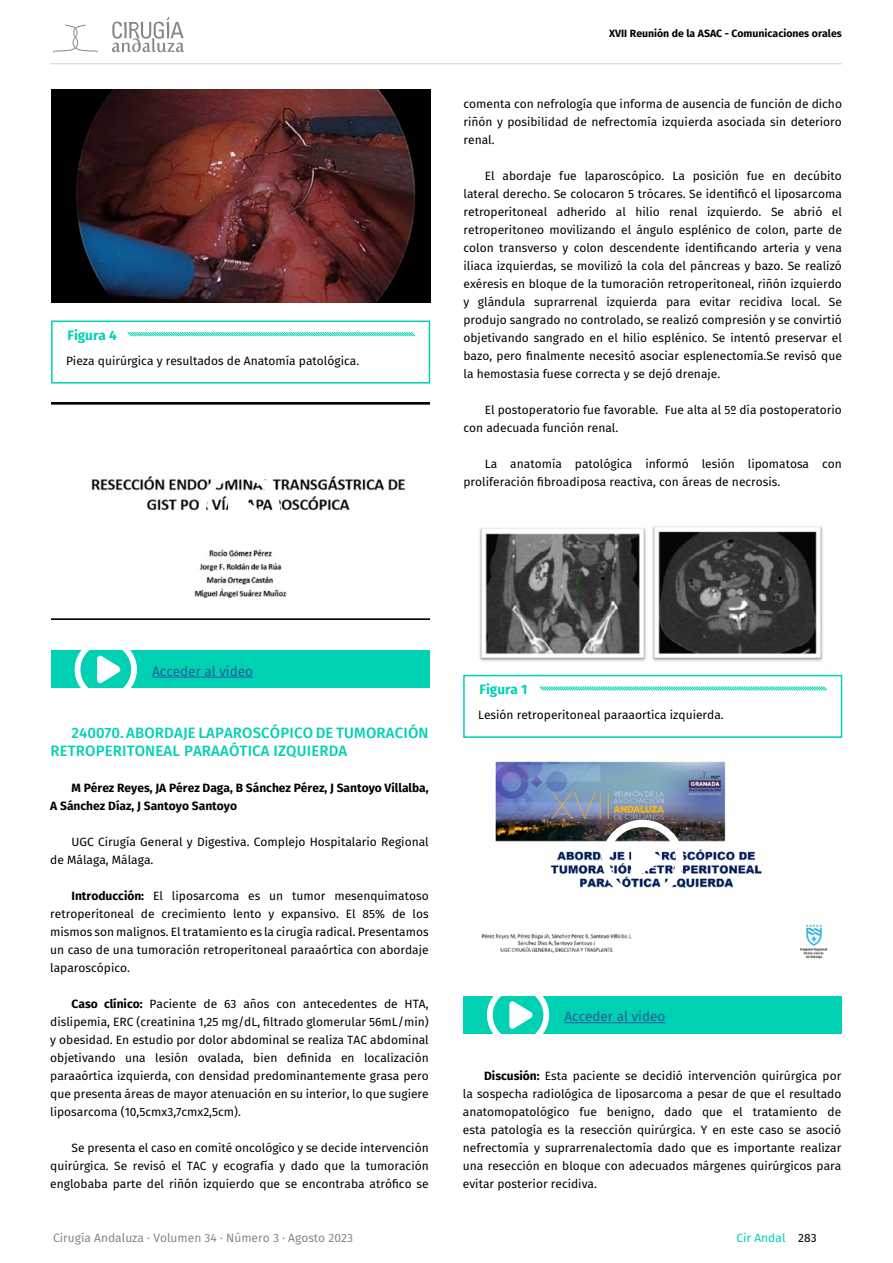
<style>
.page{position:relative;width:893px;height:1263px;background:#fff}
.page>*{position:absolute;margin:0;border:0;box-sizing:border-box;transform-origin:0 0}
.t1{font:500 15px/18px "Fira Sans";letter-spacing:.01em;color:#00d1b2}
.t2{font:13.5px "Fira Sans";color:#275b9b}
.t3{font:700 13.5px "Fira Sans";color:#00d1b2}
.t4{font:12px/18px "Fira Sans";color:#000;text-align:justify}
.t5{font:700 12px/18px "Fira Sans";color:#000}
.t6{font:12px "Fira Sans";color:#878787}
.t7{font:12px "Fira Sans";color:#00d1b2}
.t8{font:700 10.5px "Fira Sans";color:#000}
.s1{font-weight:700}
.s2{color:#000}
</style>
<div class="page">
<svg style="left:53px;top:24px;width:45px;height:29px"></svg>
<svg style="left:112px;top:17px;width:72px;height:35px"></svg>
<hr style="left:50px;top:64px;width:792px;height:1px;background:#d1d1d1">
<img style="left:51px;top:89px;width:379px;height:214px">
<div style="left:51px;top:320px;width:379px;height:64px;border:2px solid #00d1b2"></div>
<svg style="left:127px;top:332px;width:289px;height:5px"></svg>
<img style="left:52px;top:403px;width:377px;height:216px">
<div style="left:51px;top:651px;width:379px;height:37px;background:#00d1b2"></div>
<svg style="left:75px;top:650px;width:62px;height:38px"></svg>
<hr style="left:152px;top:677px;width:101px;height:1px;background:#275b9b">
<svg style="left:199px;top:471px;width:81px;height:80px"></svg>
<img style="left:479px;top:526px;width:344px;height:136px">
<div style="left:463px;top:675px;width:379px;height:63px;border:2px solid #00d1b2"></div>
<svg style="left:539px;top:686px;width:289px;height:5px"></svg>
<img style="left:481px;top:761px;width:346px;height:198px">
<div style="left:463px;top:996px;width:379px;height:38px;background:#00d1b2"></div>
<svg style="left:487px;top:996px;width:62px;height:38px"></svg>
<hr style="left:564px;top:1022px;width:101px;height:1px;background:#275b9b">
<svg style="left:602px;top:820px;width:81px;height:79px"></svg>
<p class="t3" style="left:67px;top:324px;width:51px">Figura 4</p>
<p class="t4" style="left:66px;top:351px;width:295px">Pieza quirúrgica y resultados de Anatomía patológica.</p>
<p class="t8" style="left:609px;top:25px;width:234px">XVII Reunión de la ASAC - Comunicaciones orales</p>
<p class="t4" style="left:463px;top:94px;width:380px">comenta con nefrología que informa de ausencia de función de dicho riñón y posibilidad de nefrectomía izquierda asociada sin deterioro renal.</p>
<p class="t4" style="left:463px;top:166px;width:380px;text-indent:21px">El abordaje fue laparoscópico. La posición fue en decúbito lateral derecho. Se colocaron 5 trócares. Se identificó el liposarcoma retroperitoneal adherido al hilio renal izquierdo. Se abrió el retroperitoneo movilizando el ángulo esplénico de colon, parte de colon transverso y colon descendente identificando arteria y vena iliaca izquierdas, se movilizó la cola del páncreas y bazo. Se realizó exéresis en bloque de la tumoración retroperitoneal, riñón izquierdo y glándula suprarrenal izquierda para evitar recidiva local. Se produjo sangrado no controlado, se realizó compresión y se convirtió objetivando sangrado en el hilio esplénico. Se intentó preservar el bazo, pero finalmente necesitó asociar esplenectomía.Se revisó que la hemostasia fuese correcta y se dejó drenaje.</p>
<p class="t4" style="left:463px;top:400px;width:380px;text-indent:21px">El postoperatorio fue favorable. Fue alta al 5º día postoperatorio con adecuada función renal.</p>
<p class="t4" style="left:463px;top:454px;width:380px;text-indent:21px">La anatomía patológica informó lesión lipomatosa con proliferación fibroadiposa reactiva, con áreas de necrosis.</p>
<p class="t2" style="left:152px;top:661px;width:102px">Acceder al vídeo</p>
<p class="t1" style="left:50px;top:723px;width:380px;text-indent:21px">240070. ABORDAJE LAPAROSCÓPICO DE TUMORACIÓN<br>RETROPERITONEAL PARAAÓTICA IZQUIERDA</p>
<p class="t5" style="left:50px;top:778px;width:380px;text-indent:21px">M Pérez Reyes, JA Pérez Daga, B Sánchez Pérez, J Santoyo Villalba,<br>A Sánchez Díaz, J Santoyo Santoyo</p>
<p class="t4" style="left:50px;top:832px;width:380px;text-indent:21px">UGC Cirugía General y Digestiva. Complejo Hospitalario Regional de Málaga, Málaga.</p>
<p class="t4" style="left:50px;top:886px;width:380px;text-indent:21px"><span class="s1">Introducción:</span> El liposarcoma es un tumor mesenquimatoso retroperitoneal de crecimiento lento y expansivo. El 85% de los mismos son malignos. El tratamiento es la cirugía radical. Presentamos un caso de una tumoración retroperitoneal paraaórtica con abordaje laparoscópico.</p>
<p class="t4" style="left:50px;top:994px;width:380px;text-indent:21px"><span class="s1">Caso clínico:</span> Paciente de 63 años con antecedentes de HTA, dislipemia, ERC (creatinina 1,25 mg/dL, filtrado glomerular 56mL/min) y obesidad. En estudio por dolor abdominal se realiza TAC abdominal objetivando una lesión ovalada, bien definida en localización paraaórtica izquierda, con densidad predominantemente grasa pero que presenta áreas de mayor atenuación en su interior, lo que sugiere liposarcoma (10,5cmx3,7cmx2,5cm).</p>
<p class="t4" style="left:50px;top:1138px;width:380px;text-indent:21px">Se presenta el caso en comité oncológico y se decide intervención quirúrgica. Se revisó el TAC y ecografía y dado que la tumoración englobaba parte del riñón izquierdo que se encontraba atrófico se</p>
<p class="t3" style="left:479px;top:678px;width:49px">Figura 1</p>
<p class="t4" style="left:478px;top:706px;width:247px">Lesión retroperitoneal paraaortica izquierda.</p>
<p class="t2" style="left:564px;top:1006px;width:102px">Acceder al vídeo</p>
<p class="t4" style="left:463px;top:1066px;width:380px;text-indent:21px"><span class="s1">Discusión:</span> Esta paciente se decidió intervención quirúrgica por la sospecha radiológica de liposarcoma a pesar de que el resultado anatomopatológico fue benigno, dado que el tratamiento de esta patología es la resección quirúrgica. Y en este caso se asoció nefrectomía y suprarrenalectomía dado que es importante realizar una resección en bloque con adecuados márgenes quirúrgicos para evitar posterior recidiva.</p>
<p class="t6" style="left:53px;top:1229px;width:301px">Cirugía Andaluza · Volumen 34 · Número 3 · Agosto 2023</p>
<p class="t7" style="left:736px;top:1229px;width:82px">Cir Andal <span class="s2">283</span></p>
</div>
